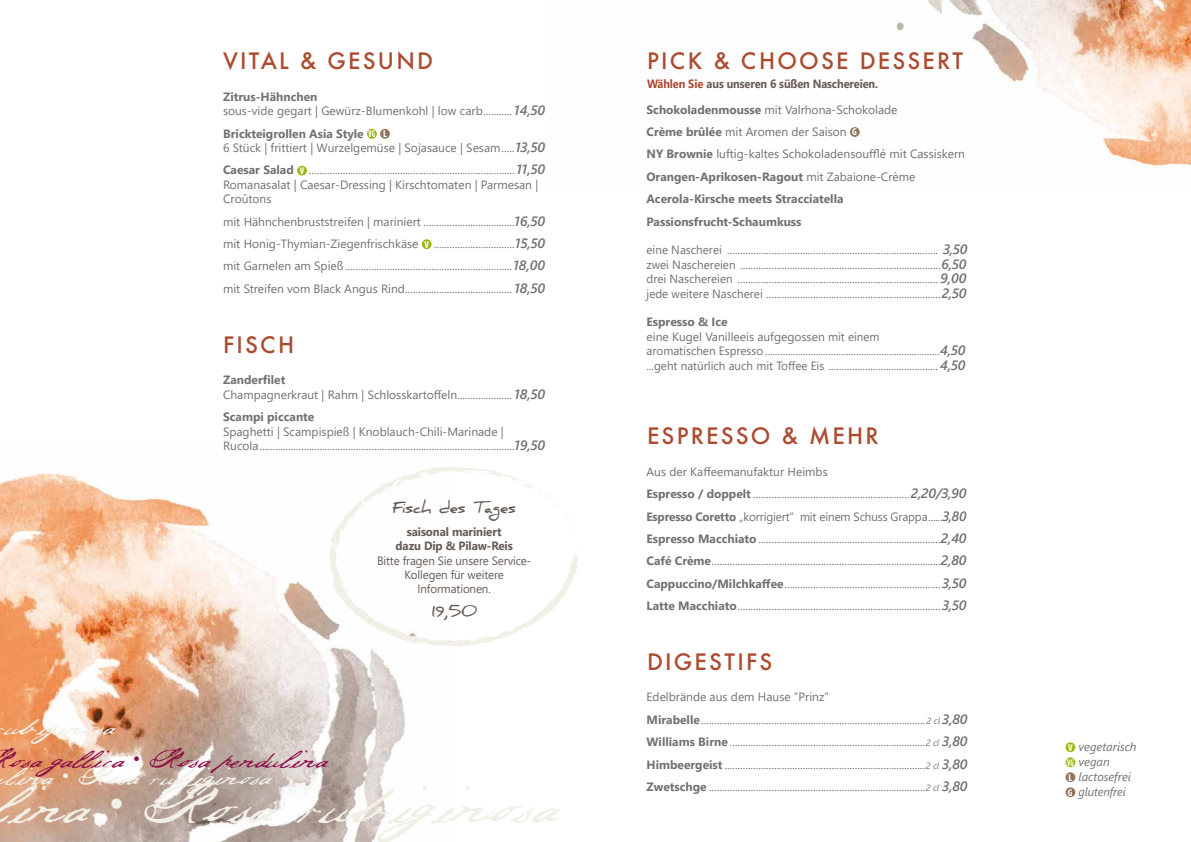
<style>
.page{position:relative;width:1191px;height:842px;background:#fff}
.page>*{position:absolute;margin:0;border:0;box-sizing:border-box;transform-origin:0 0}
.t1{font:43px "Jefferson";color:#f1efe6}
.t2{font:500 22px "Futura";letter-spacing:.1em;color:#ab4b30}
.t3{font:20px "Jefferson";color:#f1efe6}
.t4{font:20px "Jefferson";color:#8e1248}
.t5{font:700 16px "Daniel";letter-spacing:-.01em;color:#675a54;scale:.95 1}
.t6{font:700 16px "Daniel";letter-spacing:-.01em;color:#675a54}
.t7{font:12px/22.4px "Segoe UI";color:#707172}
.t8{font:700 12px/22.4px "Segoe UI";color:#707172}
.t9{font:12px/14.4px "Segoe UI";letter-spacing:-.01em;color:#675a54;text-align:center;scale:.96 1}
.t10{font:italic 12px/15px "Segoe UI";color:#707172}
.t11{font:700 12px "Segoe UI";letter-spacing:-.01em;color:#675a54;scale:.92 1}
.t12{font:700 12px/14.4px "Segoe UI";letter-spacing:-.01em;color:#675a54;text-align:center;scale:.96 1}
.s1{font-weight:700}
.s2{font-weight:600;font-style:italic;font-size:13.5px}
.s3{font-family:"Myriad Pro";font-weight:700;font-stretch:condensed;font-size:10px;color:#fff}
.s4{font-family:"Myriad Pro";font-weight:600;font-style:italic}
.s5{color:#ab4b30}
.s6{font-weight:400}
.s7{font-family:"Myriad Pro";font-stretch:condensed;font-size:10px;color:#fff}
.s8{font-style:italic;font-size:9px}
.s9{font-family:"Myriad Pro";font-weight:700;font-style:normal;font-stretch:condensed;font-size:10px;color:#fff}
</style>
<div class="page">
<img style="left:849px;top:0;width:342px;height:169px">
<img style="left:0;top:473px;width:406px;height:369px">
<div style="left:850px;top:127px;width:9px;height:10px;background:#92755d;border-radius:50%"></div>
<div style="left:1065px;top:742px;width:10px;height:10px;background:#97b911;border-radius:50%"></div>
<div style="left:1065px;top:757px;width:10px;height:10px;background:#97b911;border-radius:50%"></div>
<div style="left:1065px;top:772px;width:10px;height:10px;background:#92755d;border-radius:50%"></div>
<div style="left:1065px;top:787px;width:10px;height:10px;background:#92755d;border-radius:50%"></div>
<div style="left:367px;top:129px;width:10px;height:10px;background:#97b911;border-radius:50%"></div>
<div style="left:380px;top:129px;width:10px;height:10px;background:#92755d;border-radius:50%"></div>
<div style="left:297px;top:166px;width:10px;height:9px;background:#97b911;border-radius:50%"></div>
<div style="left:422px;top:239px;width:9px;height:10px;background:#97b911;border-radius:50%"></div>
<svg style="left:330px;top:467px;width:248px;height:179px"></svg>
<svg style="left:334px;top:544px;width:4px;height:4px"></svg>
<svg style="left:498px;top:472px;width:77px;height:66px"></svg>
<svg style="left:458px;top:467px;width:24px;height:7px"></svg>
<svg style="left:424px;top:473px;width:6px;height:4px"></svg>
<svg style="left:379px;top:484px;width:12px;height:7px"></svg>
<svg style="left:346px;top:598px;width:12px;height:8px"></svg>
<h2 class="t2" style="left:223px;top:46px;width:211px">VITAL &amp; GESUND</h2>
<p class="t7" style="left:223px;top:89px;width:323px;line-height:14.4px"><span class="s1">Zitrus-Hähnchen<br></span>sous-vide gegart | Gewürz-Blumenkohl | low carb........... <span class="s2">14,50</span></p>
<p class="t7" style="left:223px;top:126px;width:323px;line-height:14.4px"><span class="s1">Brickteigrollen Asia Style</span> <span class="s3">VG L<br></span>6 Stück | frittiert | Wurzelgemüse | Sojasauce | Sesam.....<span class="s2">13,50</span></p>
<p class="t7" style="left:223px;top:163px;width:324px;line-height:14.4px"><span class="s1">Caesar Salad</span> <span class="s3">V</span> ............................................................................... <span class="s2">11,50<br></span>Romanasalat | Caesar-Dressing | Kirschtomaten | Parmesan |<br>Croûtons</p>
<p class="t7" style="left:223px;top:210px;width:324px;text-align:justify">mit Hähnchenbruststreifen | mariniert ...................................<span class="s2">16,50 </span>mit Honig-Thymian-Ziegenfrischkäse <span class="s3">V</span> ...............................<span class="s2">15,50 </span>mit Garnelen am Spieß ................................................................<span class="s2">18,00 </span>mit Streifen vom Black Angus Rind......................................... <span class="s2">18,50</span></p>
<h2 class="t2" style="left:223px;top:329px;width:73px">FISCH</h2>
<p class="t7" style="left:223px;top:373px;width:324px;line-height:14.4px"><span class="s1">Zanderfilet<br></span>Champagnerkraut | Rahm | Schlosskartoffeln..................... <span class="s2">18,50</span></p>
<p class="t8" style="left:223px;top:406px;width:93px">Scampi piccante</p>
<p class="t7" style="left:223px;top:424px;width:324px;line-height:14.4px">Spaghetti | Scampispieß | Knoblauch-Chili-Marinade |<br>Rucola..................................................................................................<span class="s2">19,50</span></p>
<h3 class="t3" style="left:5px;top:713px;width:111px">ubiginosa</h3>
<h3 class="t5" style="left:392px;top:498px;width:132px">Fisch des Tages</h3>
<p class="t12" style="left:395px;top:524px;width:124px">saisonal mariniert dazu Dip &amp; Pilaw-Reis</p>
<p class="t9" style="left:377px;top:553px;width:162px">Bitte fragen Sie unsere Service-<br>Kollegen für weitere<br>Informationen.</p>
<h3 class="t6" style="left:431px;top:602px;width:47px">19,50</h3>
<h3 class="t4" style="left:9px;top:745px;width:319px">osa gallica <span class="s4">•</span> Rosa pendulina</h3>
<h1 class="t1" style="left:-14px;top:775px;width:572px">lina <span class="s4">•</span> Rosa rubiginosa</h1>
<h3 class="t3" style="left:5px;top:762px;width:267px">lina <span class="s4">•</span> Rosa rubiginosa</h3>
<h2 class="t2" style="left:647px;top:46px;width:318px">PICK &amp; CHOOSE DESSERT</h2>
<p class="t11" style="left:647px;top:74px;width:253px"><span class="s5">Wählen Sie</span> aus unseren 6 süßen Naschereien.</p>
<p class="t8" style="left:646px;top:98px;width:320px">Schokoladenmousse <span class="s6">mit Valrhona-Schokolade<br></span>Crème brûlée <span class="s6">mit Aromen der Saison</span> <span class="s7">G<br></span>NY Brownie <span class="s6">luftig-kaltes Schokoladensoufflé mit Cassiskern </span>Orangen-Aprikosen-Ragout <span class="s6">mit Zabaione-Crème </span>Acerola-Kirsche meets Stracciatella Passionsfrucht-Schaumkuss</p>
<p class="t7" style="left:646px;top:243px;width:322px;line-height:14.4px;text-align:justify">eine Nascherei ................................................................................. <span class="s2">3,50 </span>zwei Naschereien .............................................................................<span class="s2">6,50 </span>drei Naschereien ............................................................................. <span class="s2">9,00 </span>jede weitere Nascherei ...................................................................<span class="s2">2,50</span></p>
<p class="t8" style="left:646px;top:311px;width:83px">Espresso &amp; Ice</p>
<p class="t7" style="left:646px;top:329px;width:320px;line-height:14.4px">eine Kugel Vanilleeis aufgegossen mit einem<br>aromatischen Espresso .....................................................................<span class="s2">4,50 </span>...geht natürlich auch mit Toffee Eis .......................................... <span class="s2">4,50</span></p>
<h2 class="t2" style="left:647px;top:421px;width:233px">ESPRESSO &amp; MEHR</h2>
<p class="t7" style="left:646px;top:460px;width:322px">Aus der Kaffeemanufaktur Heimbs<br><span class="s1">Espresso / doppelt</span> ............................................................ <span class="s2">2,20/3,90<br></span><span class="s1">Espresso Coretto</span> „korrigiert“ mit einem Schuss Grappa......<span class="s2">3,80<br></span><span class="s1">Espresso Macchiato</span>......................................................................<span class="s2">2,40<br></span><span class="s1">Café Crème</span>........................................................................................<span class="s2">2,80<br></span><span class="s1">Cappuccino/Milchkaffee</span>............................................................ <span class="s2">3,50<br></span><span class="s1">Latte Macchiato</span>..............................................................................<span class="s2">3,50</span></p>
<h2 class="t2" style="left:647px;top:646px;width:127px">DIGESTIFS</h2>
<p class="t7" style="left:646px;top:686px;width:322px">Edelbrände aus dem Hause “Prinz” <span class="s1">Mirabelle</span>...................................................................................... <span class="s8">2 cl</span> <span class="s2">3,80<br></span><span class="s1">Williams Birne</span> ...........................................................................<span class="s8">2 cl</span> <span class="s2">3,80<br></span><span class="s1">Himbeergeist</span> .............................................................................<span class="s8">2 cl</span> <span class="s2">3,80<br></span><span class="s1">Zwetschge</span> ...................................................................................<span class="s8">2 cl</span> <span class="s2">3,80</span></p>
<p class="t10" style="left:1067px;top:738px;width:71px"><span class="s9">V</span> vegetarisch<br><span class="s9">VG</span> vegan<br><span class="s9">L</span> lactosefrei<br><span class="s9">G</span> glutenfrei</p>
</div>
